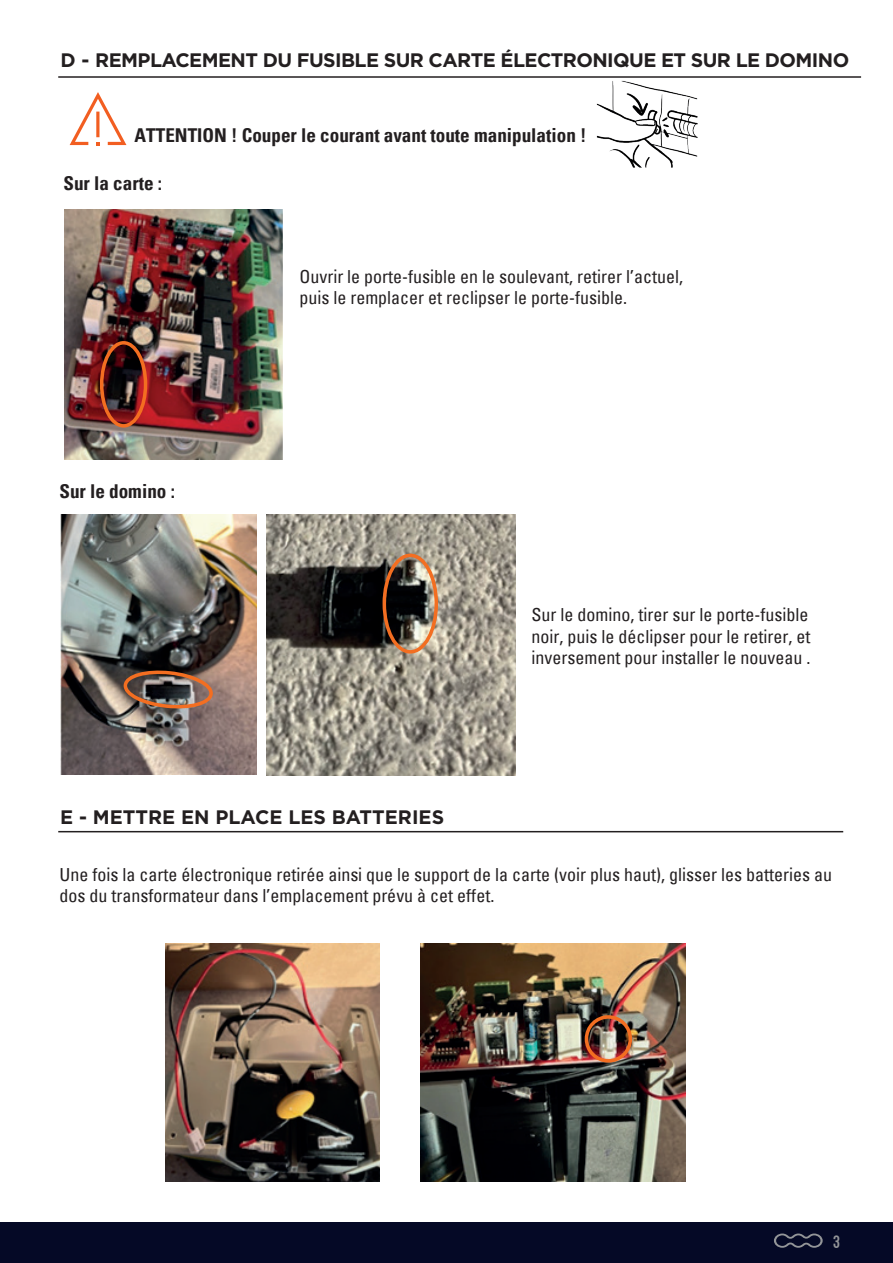
<style>
.page{position:relative;width:893px;height:1263px;background:#fff}
.page>*{position:absolute;margin:0;border:0;box-sizing:border-box;transform-origin:0 0}
.t1{font:700 19.5px "Gotham";letter-spacing:-.03em;color:#231f20}
.t2{font:700 19.5px "Gotham";color:#231f20}
.t3{font:700 condensed 19.05px "Univers";color:#231f20}
.t4{font:condensed 18px/21.6px "Univers";color:#231f20}
.t5{font:18px "Kenzo";color:#939598}
</style>
<div class="page">
<div style="left:0;top:1223px;width:124px;height:40px;background:#050926"></div>
<div style="left:124px;top:1223px;width:769px;height:40px;background:#050926"></div>
<svg style="left:774px;top:1233px;width:49px;height:15px"></svg>
<hr style="left:58px;top:76px;width:803px;height:2px;background:#231f20">
<hr style="left:58px;top:831px;width:785px;height:1px;background:#231f20">
<img style="left:64px;top:210px;width:218px;height:249px">
<img style="left:61px;top:515px;width:195px;height:259px">
<img style="left:266px;top:515px;width:250px;height:260px">
<img style="left:165px;top:943px;width:214px;height:239px">
<img style="left:421px;top:943px;width:264px;height:239px">
<svg style="left:70px;top:92px;width:56px;height:53px"></svg>
<img style="left:555px;top:76px;width:152px;height:92px">
<div style="left:585px;top:1015px;width:47px;height:47px;border:4px solid #f36e21;border-radius:50%"></div>
<div style="left:100px;top:341px;width:47px;height:87px;border:4px solid #f36e21;border-radius:50%"></div>
<div style="left:383px;top:554px;width:55px;height:100px;border:4px solid #f36e21;border-radius:50%"></div>
<img style="left:121px;top:666px;width:95px;height:44px">
<p class="t1" style="left:60px;top:48px;width:790px">D - REMPLACEMENT DU FUSIBLE SUR CARTE ÉLECTRONIQUE ET SUR LE DOMINO</p>
<p class="t3" style="left:135px;top:123px;width:453px">ATTENTION ! Couper le courant avant toute manipulation !</p>
<p class="t3" style="left:63px;top:171px;width:100px">Sur la carte :</p>
<p class="t3" style="left:59px;top:479px;width:117px">Sur le domino :</p>
<p class="t4" style="left:299px;top:265px;width:385px">Ouvrir le porte-fusible en le soulevant, retirer l’actuel, puis le remplacer et reclipser le porte-fusible.</p>
<p class="t4" style="left:531px;top:603px;width:280px;text-align:justify">Sur le domino, tirer sur le porte-fusible noir, puis le déclipser pour le retirer, et inversement pour installer le nouveau .</p>
<p class="t2" style="left:60px;top:804px;width:385px">E - METTRE EN PLACE LES BATTERIES</p>
<p class="t4" style="left:59px;top:863px;width:774px">Une fois la carte électronique retirée ainsi que le support de la carte (voir plus haut), glisser les batteries au dos du transformateur dans l’emplacement prévu à cet effet.</p>
<p class="t5" style="left:833px;top:1231px;width:8px">3</p>
</div>
